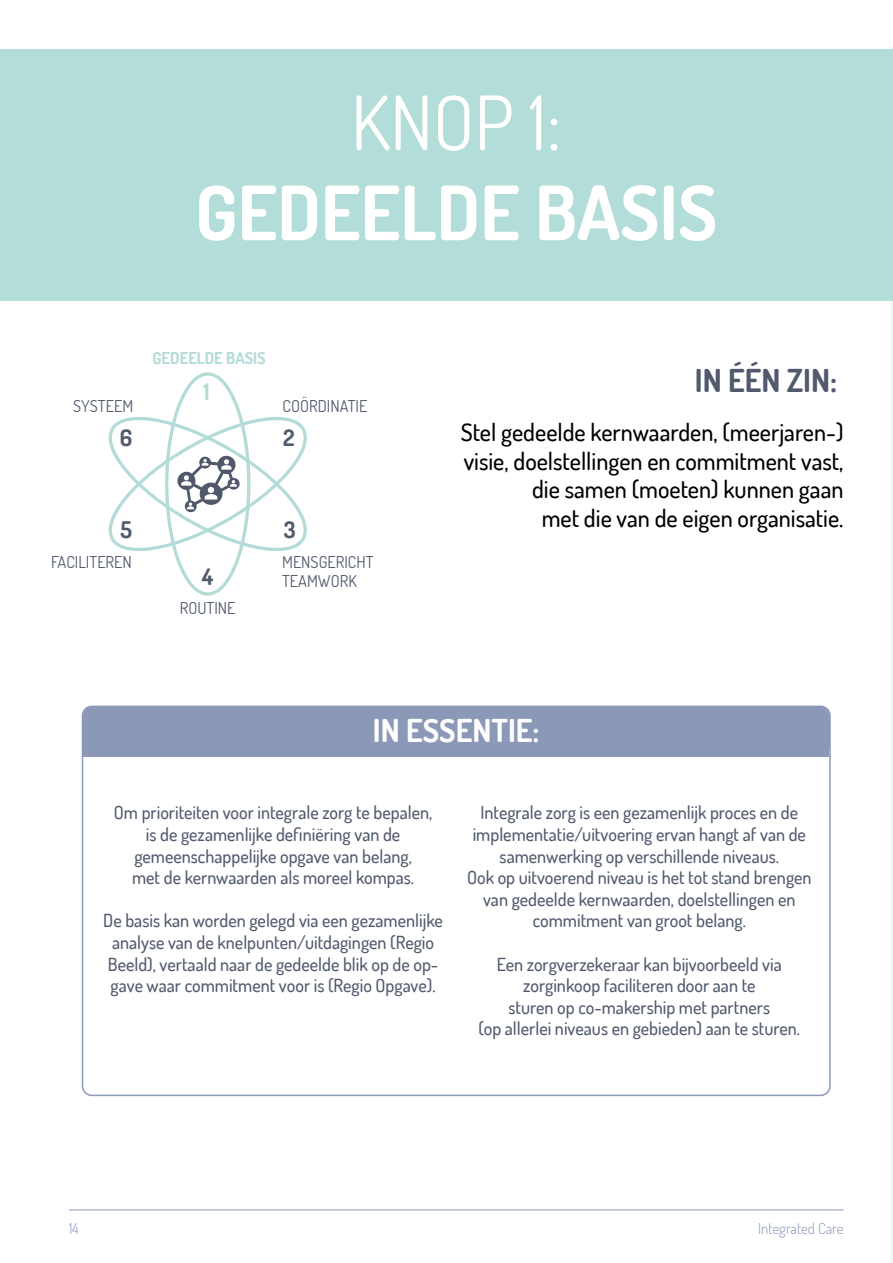
<style>
.page{position:relative;width:893px;height:1263px;background:#fff}
.page>*{position:absolute;margin:0;border:0;box-sizing:border-box;transform-origin:0 0}
.t1{font:700 75px "Dosis";color:#fff}
.t2{font:75px "Dosis";color:#fff}
.t3{font:700 31.5px "Dosis";color:#fff}
.t4{font:700 31.5px "Dosis";color:#515a6d}
.t5{font:500 24px/28.8px "Dosis";color:#000;text-align:right}
.t6{font:700 22.8px "Dosis";color:#515a6c}
.t7{font:700 22.8px "Dosis";color:#b2dbd7}
.t8{font:500 18px/21.6px "Dosis";color:#515a6d;text-align:center}
.t9{font:16.35px/19.5px "Dosis";color:#515a6c}
.t10{font:700 16.35px "Dosis";color:#b2dbd7}
.t11{font:300 15px "Dosis";color:#8b98b8}
</style>
<div class="page">
<hr style="left:892px;top:47px;width:1px;height:1216px;background:#edf6f5">
<div style="left:82px;top:706px;width:748px;height:51px;background:#8b98b8;border-radius:10px"></div>
<div style="left:83px;top:733px;width:746px;height:24px;background:#8b98b8"></div>
<hr style="left:69px;top:1210px;width:774px;height:1px;background:#8b98b8">
<div style="left:0;top:50px;width:893px;height:251px;background:#b3ddd8"></div>
<svg style="left:108px;top:405px;width:199px;height:158px"></svg>
<h1 class="t2" style="left:351px;top:74px;width:212px">KNOP 1:</h1>
<h1 class="t1" style="left:195px;top:164px;width:523px">GEDEELDE BASIS</h1>
<p class="t9" style="left:73px;top:396px;width:62px">SYSTEEM</p>
<p class="t6" style="left:120px;top:422px;width:14px">6</p>
<p class="t10" style="left:152px;top:347px;width:115px">GEDEELDE BASIS</p>
<p class="t7" style="left:203px;top:377px;width:8px">1</p>
<p class="t9" style="left:283px;top:396px;width:86px">COÖRDINATIE</p>
<p class="t6" style="left:283px;top:422px;width:13px">2</p>
<p class="t6" style="left:120px;top:515px;width:13px">5</p>
<p class="t6" style="left:284px;top:515px;width:13px">3</p>
<h2 class="t4" style="left:695px;top:360px;width:144px">IN ÉÉN ZIN:</h2>
<h3 class="t5" style="left:461px;top:417px;width:384px">Stel gedeelde kernwaarden, (meerjaren-) visie, doelstellingen en commitment vast, die samen (moeten) kunnen gaan<br>met die van de eigen organisatie.</h3>
<p class="t9" style="left:51px;top:552px;width:82px">FACILITEREN</p>
<p class="t6" style="left:202px;top:562px;width:13px">4</p>
<p class="t9" style="left:282px;top:552px;width:93px">MENSGERICHT<br>TEAMWORK</p>
<p class="t9" style="left:180px;top:598px;width:57px">ROUTINE</p>
<h2 class="t3" style="left:373px;top:710px;width:168px">IN ESSENTIE:</h2>
<p class="t8" style="left:114px;top:802px;width:320px">Om prioriteiten voor integrale zorg te bepalen, is de gezamenlijke definiëring van de gemeenschappelijke opgave van belang,<br>met de kernwaarden als moreel kompas.</p>
<p class="t8" style="left:103px;top:910px;width:341px;text-align:left">De basis kan worden gelegd via een gezamenlijke analyse van de knelpunten/uitdagingen (Regio Beeld), vertaald naar de gedeelde blik op de op&shy;gave waar commitment voor is (Regio Opgave).</p>
<p class="t8" style="left:467px;top:802px;width:346px">Integrale zorg is een gezamenlijk proces en de implementatie/uitvoering ervan hangt af van de samenwerking op verschillende niveaus.<br>Ook op uitvoerend niveau is het tot stand brengen van gedeelde kernwaarden, doelstellingen en commitment van groot belang.</p>
<p class="t8" style="left:479px;top:953px;width:323px">Een zorgverzekeraar kan bijvoorbeeld via zorginkoop faciliteren door aan te<br>sturen op co-makership met partners<br>(op allerlei niveaus en gebieden) aan te sturen.</p>
<p class="t11" style="left:69px;top:1219px;width:11px">14</p>
<p class="t11" style="left:758px;top:1219px;width:87px">Integrated Care</p>
</div>
